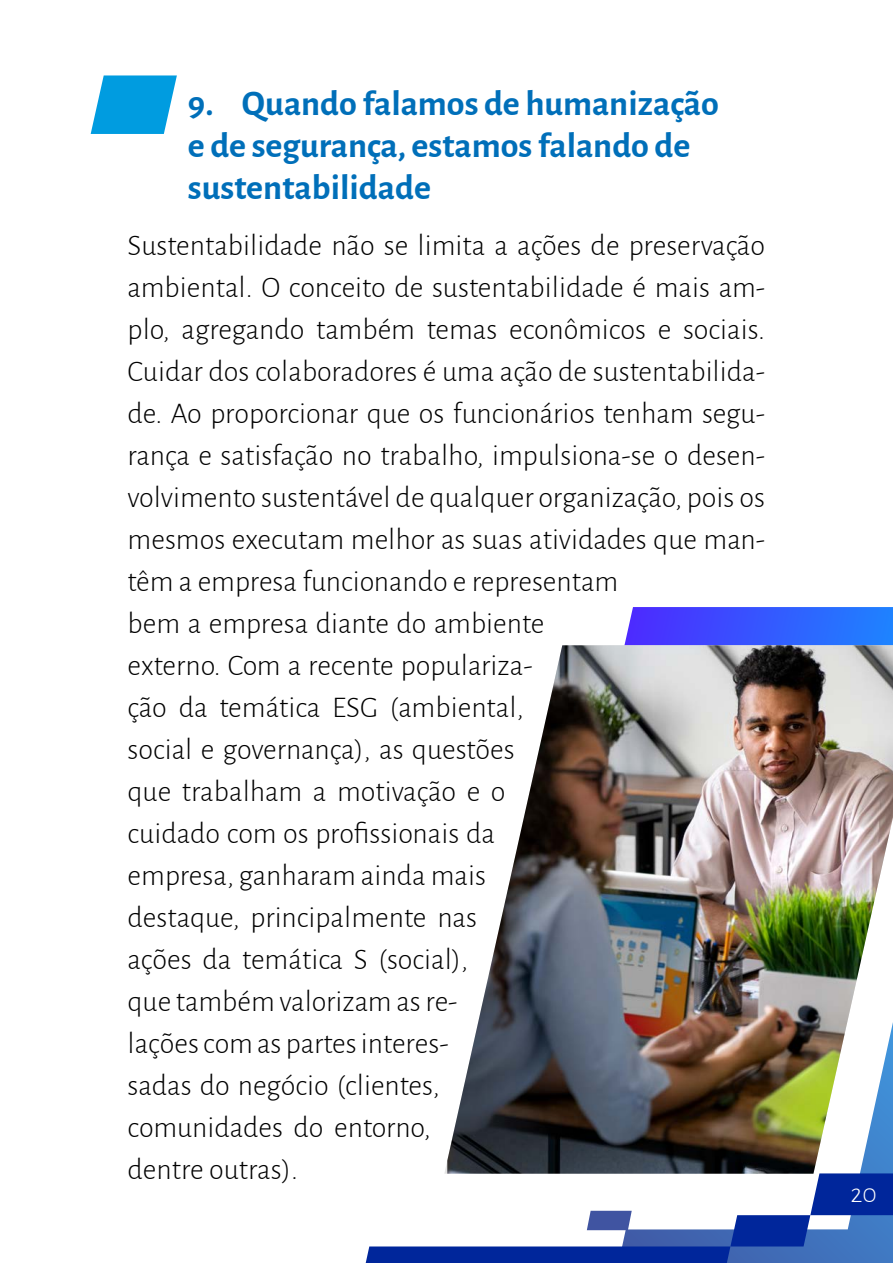
<style>
.page{position:relative;width:893px;height:1263px;background:#fff}
.page>*{position:absolute;margin:0;border:0;box-sizing:border-box;transform-origin:0 0}
.t1{font:700 36px/42px "Alegreya Sans";color:#006fb9}
.t2{font:300 30px/42px "Alegreya Sans";color:#000}
.t3{font:300 27px "Alegreya Sans";color:#fff}
</style>
<div class="page">
<svg style="left:366px;top:1174px;width:527px;height:89px"></svg>
<svg style="left:91px;top:75px;width:86px;height:59px;background:#27abe4"></svg>
<svg style="left:624px;top:607px;width:269px;height:38px;background:#3959ff"></svg>
<img style="left:447px;top:645px;width:446px;height:529px">
<p class="t1" style="left:188px;top:80px;width:532px">9. Quando falamos de humanização e de segurança, estamos falando de sustentabilidade</p>
<p class="t2" style="left:128px;top:223px;width:639px">Sustentabilidade não se limita a ações de preservação ambiental. O conceito de sustentabilidade é mais am&shy;plo, agregando também temas econômicos e sociais.<br>Cuidar dos colaboradores é uma ação de sustentabilida&shy;de. Ao proporcionar que os funcionários tenham segu&shy;rança e satisfação no trabalho, impulsiona-se o desen&shy;volvimento sustentável de qualquer organização, pois os mesmos executam melhor as suas atividades que man&shy;têm a empresa funcionando e representam<br>bem a empresa diante do ambiente<br>externo. Com a recente populariza-<br>ção da temática ESG (ambiental,<br>social e governança), as questões<br>que trabalham a motivação e o<br>cuidado com os profissionais da<br>empresa, ganharam ainda mais<br>destaque, principalmente nas<br>ações da temática S (social),<br>que também valorizam as re-<br>lações com as partes interes-<br>sadas do negócio (clientes,<br>comunidades do entorno,<br>dentre outras).</p>
<p class="t3" style="left:850px;top:1175px;width:28px">20</p>
</div>
